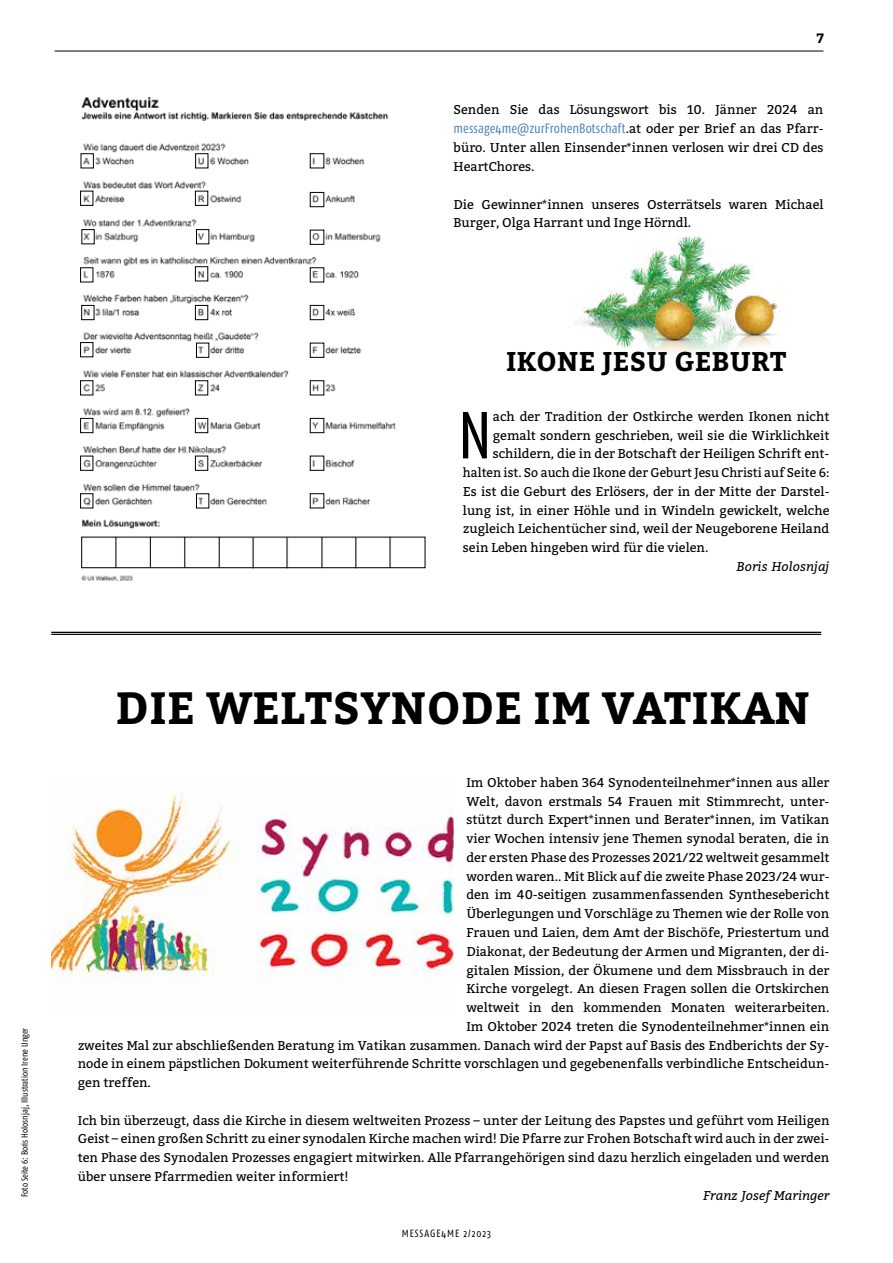
<style>
.page{position:relative;width:893px;height:1263px;background:#fff}
.page>*{position:absolute;margin:0;border:0;box-sizing:border-box;transform-origin:0 0}
.t1{font:66.3px "Fago Co Caps";color:#000}
.t2{font:700 45px "Bitter";letter-spacing:.01em;color:#000}
.t3{font:700 27px "Bitter";letter-spacing:.01em;color:#000}
.t4{font:13.5px "Fago Co";letter-spacing:.005em;color:#4f81be}
.t5{font:700 13.5px "Bitter";color:#000}
.t6{font:12.75px/18.8px "Bitter";color:#000}
.t7{font:12.75px "Bitter";color:#000;scale:.96 1}
.t8{font:italic 12.75px "Bitter";color:#000}
.t9{font:10.5px "Fago Co";letter-spacing:.09em;color:#000}
.t10{font:9px "Fago Co";color:#000}
.s1{font-family:"Bitter";font-size:12.75px;color:#000}
</style>
<div class="page">
<hr style="left:55px;top:51px;width:768px;height:1px;background:#000">
<img style="left:51px;top:792px;width:403px;height:191px">
<img style="left:80px;top:97px;width:346px;height:484px">
<div style="left:81px;top:537px;width:344px;height:31px;border:1px solid #000"></div>
<hr style="left:116px;top:537px;width:1px;height:31px;background:#000">
<hr style="left:150px;top:537px;width:1px;height:31px;background:#000">
<hr style="left:185px;top:537px;width:1px;height:31px;background:#000">
<hr style="left:219px;top:537px;width:1px;height:31px;background:#000">
<hr style="left:253px;top:537px;width:1px;height:31px;background:#000">
<hr style="left:287px;top:537px;width:1px;height:31px;background:#000">
<hr style="left:322px;top:537px;width:1px;height:31px;background:#000">
<hr style="left:356px;top:537px;width:1px;height:31px;background:#000">
<hr style="left:390px;top:537px;width:1px;height:31px;background:#000">
<div style="left:310px;top:493px;width:14px;height:15px;border:1px solid #000"></div>
<div style="left:310px;top:418px;width:14px;height:15px;border:1px solid #000"></div>
<div style="left:310px;top:305px;width:14px;height:15px;border:1px solid #000"></div>
<div style="left:310px;top:230px;width:14px;height:15px;border:1px solid #000"></div>
<div style="left:310px;top:192px;width:14px;height:15px;border:1px solid #000"></div>
<div style="left:195px;top:154px;width:13px;height:14px;border:1px solid #000"></div>
<div style="left:195px;top:191px;width:13px;height:15px;border:1px solid #000"></div>
<div style="left:195px;top:266px;width:13px;height:15px;border:1px solid #000"></div>
<div style="left:196px;top:229px;width:13px;height:15px;border:1px solid #000"></div>
<div style="left:195px;top:305px;width:13px;height:15px;border:1px solid #000"></div>
<div style="left:196px;top:343px;width:13px;height:14px;border:1px solid #000"></div>
<div style="left:195px;top:381px;width:13px;height:14px;border:1px solid #000"></div>
<div style="left:195px;top:418px;width:13px;height:15px;border:1px solid #000"></div>
<div style="left:195px;top:456px;width:13px;height:14px;border:1px solid #000"></div>
<div style="left:196px;top:494px;width:13px;height:14px;border:1px solid #000"></div>
<div style="left:80px;top:493px;width:13px;height:15px;border:1px solid #000"></div>
<div style="left:80px;top:456px;width:13px;height:14px;border:1px solid #000"></div>
<div style="left:80px;top:418px;width:13px;height:15px;border:1px solid #000"></div>
<div style="left:80px;top:381px;width:13px;height:14px;border:1px solid #000"></div>
<div style="left:80px;top:342px;width:13px;height:15px;border:1px solid #000"></div>
<div style="left:81px;top:305px;width:13px;height:15px;border:1px solid #000"></div>
<div style="left:80px;top:268px;width:13px;height:14px;border:1px solid #000"></div>
<div style="left:82px;top:229px;width:12px;height:15px;border:1px solid #000"></div>
<div style="left:80px;top:191px;width:13px;height:15px;border:1px solid #000"></div>
<div style="left:81px;top:154px;width:13px;height:14px;border:1px solid #000"></div>
<hr style="left:51px;top:632px;width:770px;height:1px;background:#000">
<hr style="left:51px;top:634px;width:770px;height:1px;background:#000">
<img style="left:578px;top:236px;width:201px;height:118px">
<p class="t5" style="left:817px;top:28px;width:9px">7</p>
<p class="t6" style="left:454px;top:100px;width:371px">Senden Sie das Lösungswort bis 10. Jänner 2024 an</p>
<p class="t4" style="left:454px;top:121px;width:371px">message4me@zurFrohenBotschaft<span class="s1">.at oder per Brief an das Pfarr-</span></p>
<p class="t6" style="left:454px;top:139px;width:371px">büro. Unter allen Einsender*innen verlosen wir drei CD des<br>HeartChores.</p>
<p class="t6" style="left:454px;top:195px;width:371px">Die Gewinner*innen unseres Osterrätsels waren Michael<br>Burger, Olga Harrant und Inge Hörndl.</p>
<p class="t10" style="left:20px;top:1197px;width:171px;rotate:-90deg">Foto Seite 6: Boris Holosnjaj, Illustration Irene Unger</p>
<h3 class="t3" style="left:506px;top:340px;width:282px">IKONE JESU GEBURT</h3>
<h1 class="t1" style="left:457px;top:398px;width:37px">N</h1>
<p class="t6" style="left:493px;top:407px;width:338px">ach der Tradition der Ostkirche werden Ikonen nicht</p>
<p class="t6" style="left:493px;top:426px;width:338px">gemalt sondern geschrieben, weil sie die Wirklichkeit</p>
<p class="t6" style="left:493px;top:445px;width:338px">schildern, die in der Botschaft der Heiligen Schrift ent-</p>
<p class="t7" style="left:463px;top:465px;width:383px">halten ist. So auch die Ikone der Geburt Jesu Christi auf Seite 6:</p>
<p class="t6" style="left:463px;top:482px;width:368px">Es ist die Geburt des Erlösers, der in der Mitte der Darstel-</p>
<p class="t6" style="left:463px;top:501px;width:368px">lung ist, in einer Höhle und in Windeln gewickelt, welche</p>
<p class="t6" style="left:463px;top:520px;width:368px">zugleich Leichentücher sind, weil der Neugeborene Heiland</p>
<p class="t6" style="left:463px;top:538px;width:247px">sein Leben hingeben wird für die vielen.</p>
<p class="t8" style="left:737px;top:557px;width:94px">Boris Holosnjaj</p>
<h2 class="t2" style="left:116px;top:673px;width:695px">DIE WELTSYNODE IM VATIKAN</h2>
<p class="t6" style="left:466px;top:773px;width:364px">Im Oktober haben 364 Synodenteilnehmer*innen aus aller</p>
<p class="t6" style="left:466px;top:792px;width:365px">Welt, davon erstmals 54 Frauen mit Stimmrecht, unter-</p>
<p class="t6" style="left:466px;top:811px;width:364px">stützt durch Expert*innen und Berater*innen, im Vatikan</p>
<p class="t6" style="left:466px;top:829px;width:364px">vier Wochen intensiv jene Themen synodal beraten, die in</p>
<p class="t6" style="left:466px;top:848px;width:365px">der ersten Phase des Prozesses 2021/22 weltweit gesammelt</p>
<p class="t6" style="left:466px;top:867px;width:365px">worden waren.. Mit Blick auf die zweite Phase 2023/24 wur-</p>
<p class="t6" style="left:466px;top:886px;width:365px">den im 40-seitigen zusammenfassenden Synthesebericht</p>
<p class="t6" style="left:466px;top:904px;width:364px">Überlegungen und Vorschläge zu Themen wie der Rolle von</p>
<p class="t6" style="left:466px;top:923px;width:364px">Frauen und Laien, dem Amt der Bischöfe, Priestertum und</p>
<p class="t6" style="left:466px;top:942px;width:365px">Diakonat, der Bedeutung der Armen und Migranten, der di-</p>
<p class="t6" style="left:466px;top:961px;width:364px">gitalen Mission, der Ökumene und dem Missbrauch in der</p>
<p class="t6" style="left:466px;top:980px;width:365px">Kirche vorgelegt. An diesen Fragen sollen die Ortskirchen</p>
<p class="t6" style="left:466px;top:998px;width:365px">weltweit in den kommenden Monaten weiterarbeiten.</p>
<p class="t6" style="left:466px;top:1017px;width:365px">Im Oktober 2024 treten die Synodenteilnehmer*innen ein</p>
<p class="t6" style="left:78px;top:1036px;width:753px">zweites Mal zur abschließenden Beratung im Vatikan zusammen. Danach wird der Papst auf Basis des Endberichts der Sy-</p>
<p class="t6" style="left:78px;top:1055px;width:753px">node in einem päpstlichen Dokument weiterführende Schritte vorschlagen und gegebenenfalls verbindliche Entscheidun-</p>
<p class="t6" style="left:78px;top:1073px;width:75px">gen treffen.</p>
<p class="t6" style="left:78px;top:1111px;width:753px;text-align:justify">Ich bin überzeugt, dass die Kirche in diesem weltweiten Prozess – unter der Leitung des Papstes und geführt vom Heiligen Geist – einen großen Schritt zu einer synodalen Kirche machen wird! Die Pfarre zur Frohen Botschaft wird auch in der zwei&shy;ten Phase des Synodalen Prozesses engagiert mitwirken. Alle Pfarrangehörigen sind dazu herzlich eingeladen und werden über unsere Pfarrmedien weiter informiert!</p>
<p class="t9" style="left:402px;top:1227px;width:91px">MESSAGE4ME 2/2023</p>
<p class="t8" style="left:703px;top:1186px;width:128px">Franz Josef Maringer</p>
</div>
